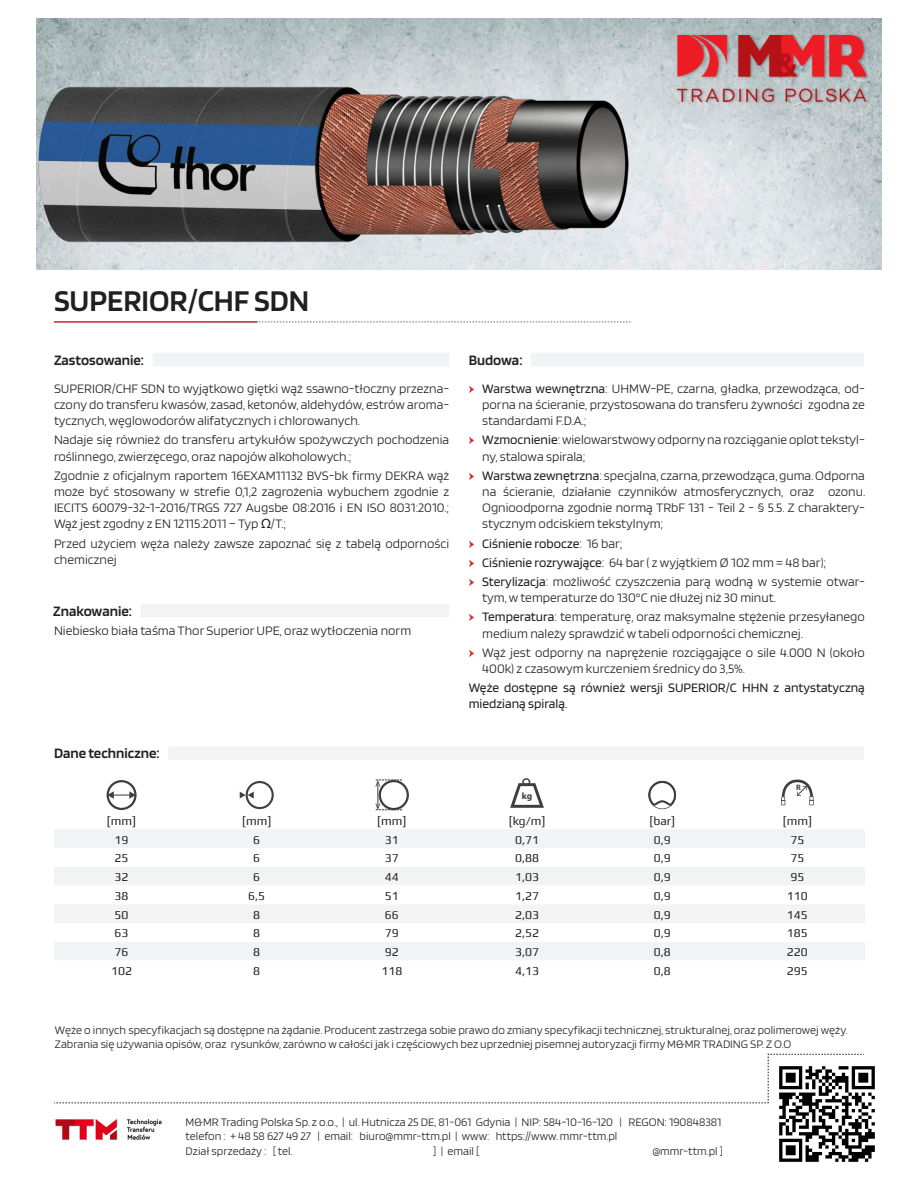
<style>
.page{position:relative;width:918px;height:1188px;background:#fff}
.page>*{position:absolute;margin:0;border:0;box-sizing:border-box;transform-origin:0 0}
.t1{font:600 31.5px "Blinker";color:#231f20}
.h2_jw___gray_strip{font:600 15px "Blinker";color:#231f20}
.TTM__p__Zastosowanie{font:200 13.5px/16.2px "Blinker";color:#231f20}
.TTM__ul__Budowa{font:13.5px/16.2px "Blinker";color:#231f20}
.t2{font:200 12px/14.4px "Blinker";color:#231f20}
.Play_do_tabeli{font:12px "Play";color:#231f20}
.t3{font:700 9.3px "Myriad Pro";color:#3e3e3f}
.t4{font:700 7.8px "Myriad Pro";color:#3e3e3f}
.s1{font-family:"Myriad Web Pro";font-weight:400}
.s2{font-family:"Minion Pro";font-weight:400;color:#d1232a}
.s3{font-weight:400}
.s4{font-family:"Minion Pro";color:#d1232a}
.s5{font-weight:200}
</style>
<div class="page">
<img style="left:55px;top:1119px;width:107px;height:21px">
<svg style="left:54px;top:1054px;width:810px;height:50px"></svg>
<img style="left:37px;top:18px;width:844px;height:251px">
<div style="left:676px;top:33px;width:194px;height:72px;background:#231f20;opacity:.35"></div>
<img style="left:678px;top:35px;width:188px;height:66px">
<hr style="left:54px;top:321px;width:203px;height:2px;background:#d1232a">
<svg style="left:202px;top:322px;width:429px;height:1px"></svg>
<img style="left:37px;top:83px;width:594px;height:162px">
<div style="left:54px;top:746px;width:810px;height:14px;background:#f2f3f4"></div>
<div style="left:54px;top:745px;width:114px;height:18px;background:#fff"></div>
<div style="left:53px;top:604px;width:396px;height:13px;background:#f2f3f4"></div>
<div style="left:53px;top:602px;width:88px;height:18px;background:#fff"></div>
<div style="left:54px;top:353px;width:395px;height:13px;background:#f2f3f4"></div>
<div style="left:54px;top:351px;width:99px;height:18px;background:#fff"></div>
<div style="left:469px;top:353px;width:395px;height:13px;background:#f2f3f4"></div>
<div style="left:469px;top:351px;width:62px;height:18px;background:#fff"></div>
<div style="left:54px;top:830px;width:811px;height:18px;background:#f2f3f4"></div>
<svg style="left:54px;top:867px;width:811px;height:93px;fill:#f2f3f4"></svg>
<svg style="left:107px;top:780px;width:30px;height:30px"></svg>
<svg style="left:240px;top:781px;width:34px;height:28px"></svg>
<svg style="left:375px;top:780px;width:34px;height:30px"></svg>
<svg style="left:510px;top:778px;width:34px;height:30px"></svg>
<svg style="left:648px;top:781px;width:28px;height:28px"></svg>
<svg style="left:781px;top:779px;width:33px;height:26px"></svg>
<img style="left:772px;top:1059px;width:103px;height:103px">
<p class="t1" style="left:54px;top:285px;width:257px">SUPERIOR/CHF SDN</p>
<p class="h2_jw___gray_strip" style="left:54px;top:352px;width:92px">Zastosowanie:</p>
<p class="h2_jw___gray_strip" style="left:469px;top:352px;width:55px">Budowa:</p>
<p class="TTM__p__Zastosowanie" style="left:54px;top:381px;width:397px;text-align:justify">SUPERIOR/CHF SDN to wyjątkowo giętki wąż ssawno-tłoczny przezna&shy;czony do transferu kwasów, zasad, ketonów, aldehydów, estrów aroma&shy;tycznych, węglowodorów alifatycznych i chlorowanych.</p>
<p class="TTM__p__Zastosowanie" style="left:54px;top:432px;width:397px">Nadaje się również do transferu artykułów spożywczych pochodzenia roślinnego, zwierzęcego, oraz napojów alkoholowych.;</p>
<p class="TTM__p__Zastosowanie" style="left:54px;top:468px;width:397px;text-align:justify">Zgodnie z oficjalnym raportem 16EXAM11132 BVS-bk firmy DEKRA wąż może być stosowany w strefie 0,1,2 zagrożenia wybuchem zgodnie z IECITS 60079-32-1-2016/TRGS 727 Augsbe 08:2016 i EN ISO 8031:2010.; Wąż jest zgodny z EN 12115:2011 – Typ <span class="s1">Ω</span>/T.;</p>
<p class="TTM__p__Zastosowanie" style="left:54px;top:535px;width:397px">Przed użyciem węża należy zawsze zapoznać się z tabelą odporności chemicznej</p>
<p class="h2_jw___gray_strip" style="left:53px;top:603px;width:80px">Znakowanie:</p>
<p class="TTM__p__Zastosowanie" style="left:54px;top:623px;width:359px">Niebiesko biała taśma Thor Superior UPE, oraz wytłoczenia norm</p>
<p class="h2_jw___gray_strip" style="left:54px;top:746px;width:107px">Dane techniczne:</p>
<p class="TTM__p__Zastosowanie" style="left:482px;top:381px;width:384px;text-align:justify;text-indent:-14px"><span class="s2">ӹ</span> <span class="s3">Warstwa wewnętrzna</span>: UHMW-PE, czarna, gładka, przewodząca, od&shy;porna na ścieranie, przystosowana do transferu żywności zgodna ze standardami F.D.A.;</p>
<p class="TTM__p__Zastosowanie" style="left:482px;top:432px;width:384px;text-indent:-14px"><span class="s2">ӹ</span> <span class="s3">Wzmocnienie</span>: wielowarstwowy odporny na rozciąganie oplot tekstyl&shy;ny, stalowa spirala;</p>
<p class="TTM__p__Zastosowanie" style="left:482px;top:468px;width:384px;text-align:justify;text-indent:-14px"><span class="s2">ӹ</span> <span class="s3">Warstwa zewnętrzna</span>: specjalna, czarna, przewodząca, guma. Odporna na ścieranie, działanie czynników atmosferycznych, oraz ozonu.<br>Ognioodporna zgodnie normą TRbF 131 - Teil 2 - § 5.5. Z charaktery&shy;stycznym odciskiem tekstylnym;</p>
<p class="TTM__ul__Budowa" style="left:469px;top:535px;width:155px"><span class="s4">ӹ</span> Ciśnienie robocze<span class="s5">: 16 bar;</span></p>
<p class="TTM__p__Zastosowanie" style="left:469px;top:555px;width:359px"><span class="s2">ӹ</span> <span class="s3">Ciśnienie rozrywające</span>: 64 bar ( z wyjątkiem Ø 102 mm = 48 bar);</p>
<p class="TTM__p__Zastosowanie" style="left:482px;top:574px;width:384px;text-indent:-14px"><span class="s2">ӹ</span> <span class="s3">Sterylizacja</span>: możliwość czyszczenia parą wodną w systemie otwar&shy;tym, w temperaturze do 130°C nie dłużej niż 30 minut.</p>
<p class="TTM__p__Zastosowanie" style="left:482px;top:609px;width:384px;text-indent:-14px"><span class="s2">ӹ</span> <span class="s3">Temperatura</span>: temperaturę, oraz maksymalne stężenie przesyłanego medium należy sprawdzić w tabeli odporności chemicznej.</p>
<p class="TTM__p__Zastosowanie" style="left:482px;top:645px;width:384px;text-indent:-14px"><span class="s2">ӹ</span> Wąż jest odporny na naprężenie rozciągające o sile 4.000 N (około<br>400k) z czasowym kurczeniem średnicy do 3,5%.</p>
<p class="TTM__ul__Budowa" style="left:469px;top:680px;width:398px">Węże dostępne są również wersji SUPERIOR/C HHN z antystatyczną miedzianą spiralą.</p>
<p class="t3" style="left:522px;top:790px;width:12px">kg</p>
<p class="t4" style="left:796px;top:783px;width:6px">R</p>
<p class="Play_do_tabeli" style="left:107px;top:812px;width:31px">[mm]</p>
<p class="Play_do_tabeli" style="left:242px;top:812px;width:31px">[mm]</p>
<p class="Play_do_tabeli" style="left:377px;top:812px;width:31px">[mm]</p>
<p class="Play_do_tabeli" style="left:509px;top:812px;width:38px">[kg/m]</p>
<p class="Play_do_tabeli" style="left:649px;top:812px;width:27px">[bar]</p>
<p class="Play_do_tabeli" style="left:783px;top:812px;width:31px">[mm]</p>
<p class="Play_do_tabeli" style="left:115px;top:831px;width:15px">19</p>
<p class="Play_do_tabeli" style="left:253px;top:831px;width:8px">6</p>
<p class="Play_do_tabeli" style="left:385px;top:831px;width:15px">31</p>
<p class="Play_do_tabeli" style="left:515px;top:831px;width:25px">0,71</p>
<p class="Play_do_tabeli" style="left:654px;top:831px;width:18px">0,9</p>
<p class="Play_do_tabeli" style="left:790px;top:831px;width:15px">75</p>
<p class="Play_do_tabeli" style="left:115px;top:850px;width:15px">25</p>
<p class="Play_do_tabeli" style="left:253px;top:850px;width:8px">6</p>
<p class="Play_do_tabeli" style="left:385px;top:850px;width:15px">37</p>
<p class="Play_do_tabeli" style="left:515px;top:850px;width:25px">0,88</p>
<p class="Play_do_tabeli" style="left:654px;top:850px;width:18px">0,9</p>
<p class="Play_do_tabeli" style="left:790px;top:850px;width:15px">75</p>
<p class="Play_do_tabeli" style="left:115px;top:869px;width:15px">32</p>
<p class="Play_do_tabeli" style="left:253px;top:869px;width:8px">6</p>
<p class="Play_do_tabeli" style="left:385px;top:869px;width:15px">44</p>
<p class="Play_do_tabeli" style="left:515px;top:869px;width:25px">1,03</p>
<p class="Play_do_tabeli" style="left:654px;top:869px;width:18px">0,9</p>
<p class="Play_do_tabeli" style="left:790px;top:869px;width:15px">95</p>
<p class="Play_do_tabeli" style="left:115px;top:887px;width:15px">38</p>
<p class="Play_do_tabeli" style="left:248px;top:887px;width:18px">6,5</p>
<p class="Play_do_tabeli" style="left:385px;top:887px;width:15px">51</p>
<p class="Play_do_tabeli" style="left:515px;top:887px;width:25px">1,27</p>
<p class="Play_do_tabeli" style="left:654px;top:887px;width:18px">0,9</p>
<p class="Play_do_tabeli" style="left:787px;top:887px;width:22px">110</p>
<p class="Play_do_tabeli" style="left:115px;top:906px;width:15px">50</p>
<p class="Play_do_tabeli" style="left:253px;top:906px;width:8px">8</p>
<p class="Play_do_tabeli" style="left:385px;top:906px;width:15px">66</p>
<p class="Play_do_tabeli" style="left:515px;top:906px;width:25px">2,03</p>
<p class="Play_do_tabeli" style="left:654px;top:906px;width:18px">0,9</p>
<p class="Play_do_tabeli" style="left:787px;top:906px;width:22px">145</p>
<p class="Play_do_tabeli" style="left:115px;top:925px;width:15px">63</p>
<p class="Play_do_tabeli" style="left:253px;top:925px;width:8px">8</p>
<p class="Play_do_tabeli" style="left:385px;top:925px;width:15px">79</p>
<p class="Play_do_tabeli" style="left:515px;top:925px;width:25px">2,52</p>
<p class="Play_do_tabeli" style="left:654px;top:925px;width:18px">0,9</p>
<p class="Play_do_tabeli" style="left:787px;top:925px;width:22px">185</p>
<p class="Play_do_tabeli" style="left:115px;top:944px;width:15px">76</p>
<p class="Play_do_tabeli" style="left:253px;top:944px;width:8px">8</p>
<p class="Play_do_tabeli" style="left:385px;top:944px;width:15px">92</p>
<p class="Play_do_tabeli" style="left:515px;top:944px;width:25px">3,07</p>
<p class="Play_do_tabeli" style="left:654px;top:944px;width:18px">0,8</p>
<p class="Play_do_tabeli" style="left:787px;top:944px;width:22px">220</p>
<p class="Play_do_tabeli" style="left:111px;top:962px;width:22px">102</p>
<p class="Play_do_tabeli" style="left:253px;top:962px;width:8px">8</p>
<p class="Play_do_tabeli" style="left:381px;top:962px;width:22px">118</p>
<p class="Play_do_tabeli" style="left:515px;top:962px;width:25px">4,13</p>
<p class="Play_do_tabeli" style="left:654px;top:962px;width:18px">0,8</p>
<p class="Play_do_tabeli" style="left:787px;top:962px;width:22px">295</p>
<p class="t2" style="left:55px;top:1023px;width:794px">Węże o innych specyfikacjach są dostępne na żądanie. Producent zastrzega sobie prawo do zmiany specyfikacji technicznej, strukturalnej, oraz polimerowej węży.<br>Zabrania się używania opisów, oraz rysunków, zarówno w całości jak i częściowych bez uprzedniej pisemnej autoryzacji firmy M&amp;MR TRADING SP. Z O.O</p>
<p class="t2" style="left:186px;top:1115px;width:538px">M&amp;MR Trading Polska Sp. z o.o., | ul. Hutnicza 25 DE, 81-061 Gdynia | NIP: 584-10-16-120 | REGON: 190848381 telefon : + 48 58 627 49 27 | email: biuro@mmr-ttm.pl | www: https://www. mmr-ttm.pl<br>Dział sprzedaży : [ tel.</p>
<p class="t2" style="left:433px;top:1144px;width:48px">] | email [</p>
<p class="t2" style="left:652px;top:1144px;width:72px">@mmr-ttm.pl ]</p>
</div>
